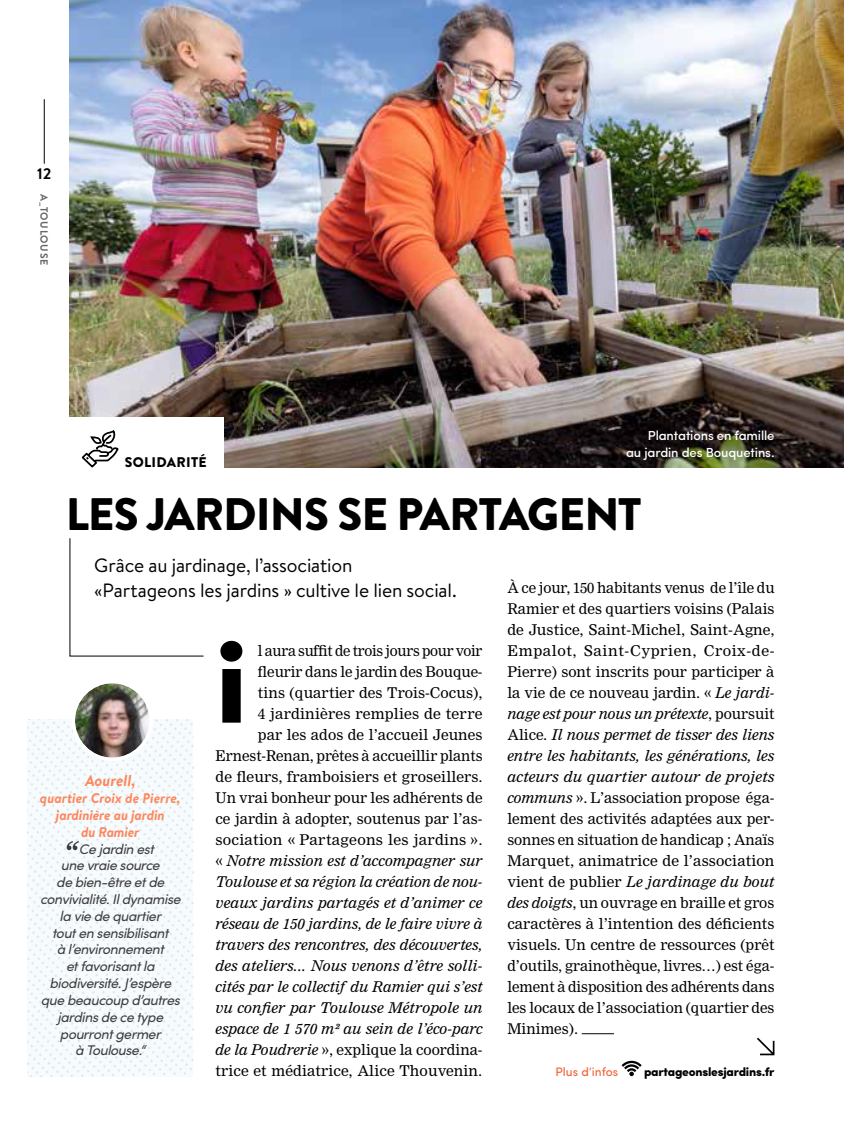
<style>
.page{position:relative;width:844px;height:1141px;background:#fff}
.page>*{position:absolute;margin:0;border:0;box-sizing:border-box;transform-origin:0 0}
.t1{font:900 115.15px "Sofia Pro";color:#000}
.t2{font:900 45.5px "Brandon Grotesque";letter-spacing:-.02em;color:#000}
.t3{font:19.25px/24.5px "Brandon Text";letter-spacing:-.01em;color:#000}
.t4{font:italic 700 15.75px "Brandon Text";color:#fd875c}
.t5{font:700 15.75px "Brandon Grotesque";color:#000}
.t6{font:14.53px/21px "Nimrod MT Std";color:#000;text-align:right}
.t7{font:italic 14px "Sofia Pro";letter-spacing:-.03em;color:#3e3e3d}
.t8{font:italic 700 14px/16.8px "Brandon Text";letter-spacing:-.01em;color:#fd875c;text-align:center}
.t9{font:900 14px "Brandon Grotesque";letter-spacing:.02em;color:#000}
.t10{font:500 13.12px/17.5px "Sofia Pro";letter-spacing:-.01em;color:#fff;text-align:right}
.t11{font:900 12.25px "Sofia Pro";letter-spacing:-.02em;color:#000}
.t12{font:12.25px "Sofia Pro";color:#f35f35}
.t13{font:700 10.5px "Brandon Grotesque";letter-spacing:.06em;color:#676767}
.s1{font-style:italic}
</style>
<div class="page">
<img style="left:69px;top:0;width:774px;height:467px">
<svg style="left:27px;top:841px;width:167px;height:235px"></svg>
<img style="left:75px;top:683px;width:74px;height:75px;border-radius:37px">
<div style="left:71px;top:680px;width:82px;height:81px;border:4px solid #fff;border-radius:50%"></div>
<svg style="left:69px;top:538px;width:135px;height:119px"></svg>
<hr style="left:581px;top:1033px;width:32px;height:1px;background:#000">
<svg style="left:621px;top:1061px;width:20px;height:15px"></svg>
<div style="left:67px;top:418px;width:156px;height:52px;background:#fff"></div>
<svg style="left:81px;top:430px;width:38px;height:38px"></svg>
<hr style="left:44px;top:99px;width:1px;height:65px;background:#000">
<svg style="left:757px;top:1038px;width:17px;height:17px"></svg>
<p class="t5" style="left:37px;top:162px;width:16px">12</p>
<p class="t13" style="left:52px;top:194px;width:72px;rotate:90deg">A_TOULOUSE</p>
<p class="t10" style="left:626px;top:425px;width:150px">Plantations en famille<br>au jardin des Bouquetins.</p>
<p class="t9" style="left:125px;top:453px;width:83px">SOLIDARITÉ</p>
<h2 class="t2" style="left:66px;top:482px;width:577px">LES JARDINS SE PARTAGENT</h2>
<h3 class="t3" style="left:94px;top:552px;width:364px">Grâce au jardinage, l’association «Partageons les jardins » cultive le lien social.</h3>
<p class="t4" style="left:85px;top:770px;width:52px">Aourell,</p>
<p class="t8" style="left:40px;top:790px;width:142px">quartier Croix de Pierre, jardinière au jardin<br>du Ramier</p>
<p class="t7" style="left:79px;top:839px;width:76px">Ce jardin est</p>
<p class="t7" style="left:61px;top:855px;width:100px">une vraie source</p>
<p class="t7" style="left:56px;top:872px;width:110px">de bien-être et de</p>
<p class="t7" style="left:40px;top:889px;width:142px">convivialité. Il dynamise</p>
<p class="t7" style="left:60px;top:906px;width:103px">la vie de quartier</p>
<p class="t7" style="left:52px;top:923px;width:118px">tout en sensibilisant</p>
<p class="t7" style="left:57px;top:939px;width:109px">à l’environnement</p>
<p class="t7" style="left:66px;top:956px;width:90px">et favorisant la</p>
<p class="t7" style="left:50px;top:973px;width:123px">biodiversité. J’espère</p>
<p class="t7" style="left:41px;top:990px;width:140px">que beaucoup d’autres</p>
<p class="t7" style="left:57px;top:1007px;width:107px">jardins de ce type</p>
<p class="t7" style="left:60px;top:1023px;width:102px">pourront germer</p>
<p class="t7" style="left:75px;top:1040px;width:72px">à Toulouse.“</p>
<h1 class="t1" style="left:215px;top:592px;width:34px">i</h1>
<p class="t6" style="left:215px;top:641px;width:269px">l aura suffit de trois jours pour voir fleurir dans le jardin des Bouque-<br>tins (quartier des Trois-Cocus),<br>4 jardinières remplies de terre<br>par les ados de l’accueil Jeunes Ernest-Renan, prêtes à accueillir plants de fleurs, framboisiers et groseillers.<br>Un vrai bonheur pour les adhérents de ce jardin à adopter, soutenus par l’as&shy;sociation « Partageons les jardins ». « <span class="s1">Notre mission est d’accompagner sur Toulouse et sa région la création de nou&shy;veaux jardins partagés et d’animer ce réseau de 150 jardins, de le faire vivre à travers des rencontres, des découvertes, des ateliers... Nous venons d’être solli&shy;cités par le collectif du Ramier qui s’est vu confier par Toulouse Métropole un espace de 1 570 m² au sein de l’éco-parc de la Poudrerie</span> », explique la coordina&shy;trice et médiatrice, Alice Thouvenin.</p>
<p class="t6" style="left:507px;top:578px;width:269px;text-align:justify">À ce jour, 150 habitants venus de l’île du Ramier et des quartiers voisins (Palais de Justice, Saint-Michel, Saint-Agne, Empalot, Saint-Cyprien, Croix-de-Pierre) sont inscrits pour participer à la vie de ce nouveau jardin. « <span class="s1">Le jardi&shy;nage est pour nous un prétexte</span>, poursuit Alice. <span class="s1">Il nous permet de tisser des liens entre les habitants, les générations, les acteurs du quartier autour de projets communs</span> ». L’association propose éga&shy;lement des activités adaptées aux per&shy;sonnes en situation de handicap ; Anaïs Marquet, animatrice de l’association vient de publier <span class="s1">Le jardinage du bout des doigts</span>, un ouvrage en braille et gros caractères à l’intention des déficients visuels. Un centre de ressources (prêt d’outils, grainothèque, livres…) est éga&shy;lement à disposition des adhérents dans les locaux de l’association (quartier des Minimes).</p>
<p class="t12" style="left:555px;top:1063px;width:64px">Plus d’infos</p>
<p class="t11" style="left:644px;top:1062px;width:132px">partageonslesjardins.fr</p>
</div>
